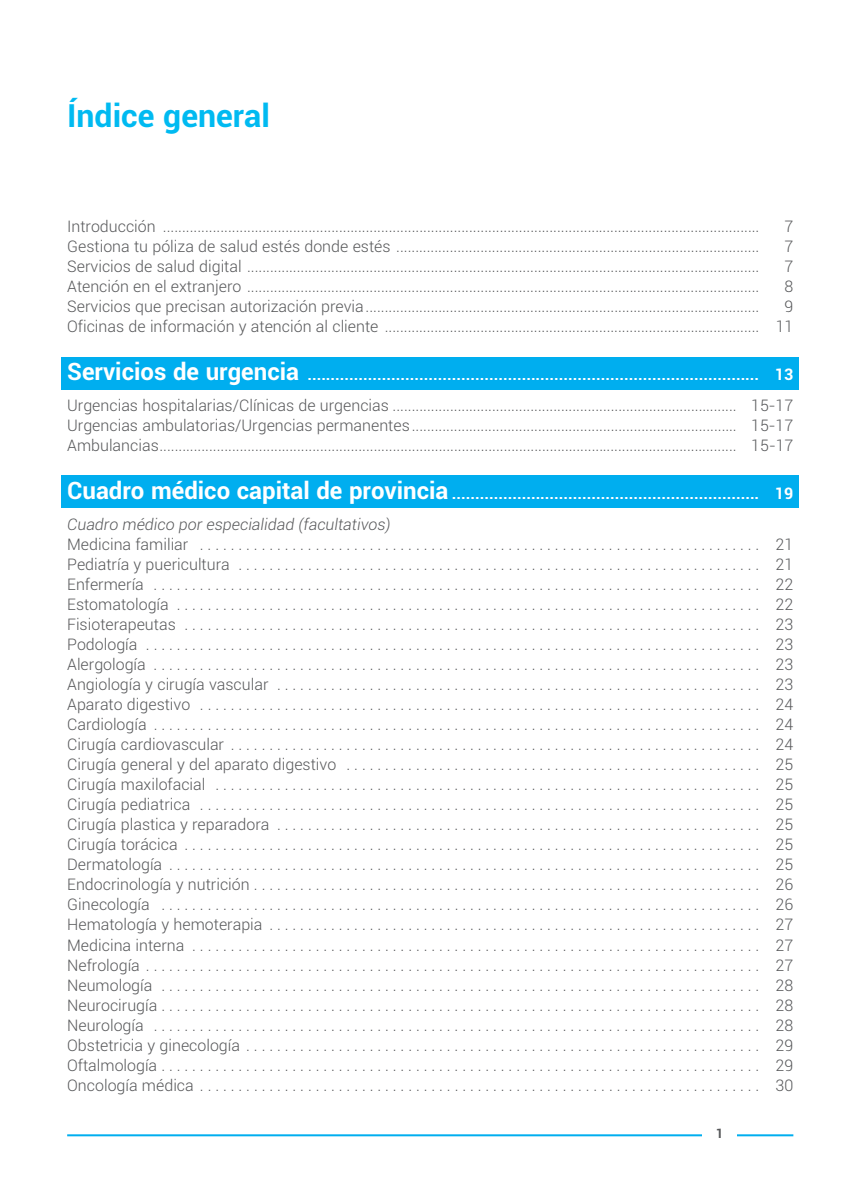
<style>
.page{position:relative;width:851px;height:1191px;background:#fff}
.page>*{position:absolute;margin:0;border:0;box-sizing:border-box;transform-origin:0 0}
.t1{font:700 32px "Roboto";color:#00baf1}
.t2{font:300 16px/20px "Roboto";color:#57585a}
.t3{font:700 16px/31.4px "Roboto";color:#fff}
.t4{font:700 13px "Roboto";color:#57585a}
.s1{font-weight:700;font-size:24px;color:#fff}
.s2{font-weight:700;color:#fff}
.s3{font-size:24px}
.s4{font-weight:300;font-style:italic;color:#57585a}
</style>
<div class="page">
<hr style="left:67px;top:1134px;width:726px;height:2px;background:#00aeef">
<div style="left:702px;top:1123px;width:34px;height:23px;background:#fff"></div>
<div style="left:61px;top:474px;width:737px;height:33px;background:#00aeef"></div>
<div style="left:61px;top:357px;width:737px;height:32px;background:#00aeef"></div>
<h1 class="t1" style="left:67px;top:103px;width:204px">Índice general</h1>
<p class="t2" style="left:67px;top:218px;width:693px">Introducción ............................................................................................................................................................</p>
<p class="t2" style="left:784px;top:218px;width:10px">7</p>
<p class="t2" style="left:67px;top:238px;width:693px">Gestiona tu póliza de salud estés donde estés ...............................................................................................</p>
<p class="t2" style="left:784px;top:238px;width:10px">7</p>
<p class="t2" style="left:67px;top:258px;width:693px">Servicios de salud digital ......................................................................................................................................</p>
<p class="t2" style="left:784px;top:258px;width:10px">7</p>
<p class="t2" style="left:67px;top:278px;width:693px">Atención en el extranjero ......................................................................................................................................</p>
<p class="t2" style="left:784px;top:278px;width:10px">8</p>
<p class="t2" style="left:67px;top:298px;width:693px">Servicios que precisan autorización previa.......................................................................................................</p>
<p class="t2" style="left:67px;top:298px;width:727px;text-align:right">9<br>Oficinas de información y atención al cliente .................................................................................................. 11</p>
<p class="t2" style="left:67px;top:360px;width:727px;line-height:31.4px"><span class="s1">Servicios de urgencia</span> <span class="s2">................................................................................................. 13<br></span>Urgencias hospitalarias/Clínicas de urgencias .......................................................................................... 15-17</p>
<p class="t2" style="left:67px;top:417px;width:727px">Urgencias ambulatorias/Urgencias permanentes..................................................................................... 15-17<br>Ambulancias....................................................................................................................................................... 15-17</p>
<p class="t3" style="left:67px;top:479px;width:727px"><span class="s3">Cuadro médico capital de provincia</span> .................................................................. 19<br><span class="s4">Cuadro médico por especialidad (facultativos)</span></p>
<p class="t2" style="left:67px;top:536px;width:727px;text-align:justify">Medicina familiar . . . . . . . . . . . . . . . . . . . . . . . . . . . . . . . . . . . . . . . . . . . . . . . . . . . . . . . . . . . . . . . . . . . . . . . . . 21<br>Pediatría y puericultura . . . . . . . . . . . . . . . . . . . . . . . . . . . . . . . . . . . . . . . . . . . . . . . . . . . . . . . . . . . . . . . . . . . . 21<br>Enfermería . . . . . . . . . . . . . . . . . . . . . . . . . . . . . . . . . . . . . . . . . . . . . . . . . . . . . . . . . . . . . . . . . . . . . . . . . . . . . . . 22<br>Estomatología . . . . . . . . . . . . . . . . . . . . . . . . . . . . . . . . . . . . . . . . . . . . . . . . . . . . . . . . . . . . . . . . . . . . . . . . . . . . 22<br>Fisioterapeutas . . . . . . . . . . . . . . . . . . . . . . . . . . . . . . . . . . . . . . . . . . . . . . . . . . . . . . . . . . . . . . . . . . . . . . . . . . . 23<br>Podología . . . . . . . . . . . . . . . . . . . . . . . . . . . . . . . . . . . . . . . . . . . . . . . . . . . . . . . . . . . . . . . . . . . . . . . . . . . . . . . . 23<br>Alergología . . . . . . . . . . . . . . . . . . . . . . . . . . . . . . . . . . . . . . . . . . . . . . . . . . . . . . . . . . . . . . . . . . . . . . . . . . . . . . . 23<br>Angiología y cirugía vascular . . . . . . . . . . . . . . . . . . . . . . . . . . . . . . . . . . . . . . . . . . . . . . . . . . . . . . . . . . . . . . . 23<br>Aparato digestivo . . . . . . . . . . . . . . . . . . . . . . . . . . . . . . . . . . . . . . . . . . . . . . . . . . . . . . . . . . . . . . . . . . . . . . . . . 24<br>Cardiología . . . . . . . . . . . . . . . . . . . . . . . . . . . . . . . . . . . . . . . . . . . . . . . . . . . . . . . . . . . . . . . . . . . . . . . . . . . . . . . 24<br>Cirugía cardiovascular . . . . . . . . . . . . . . . . . . . . . . . . . . . . . . . . . . . . . . . . . . . . . . . . . . . . . . . . . . . . . . . . . . . . . 24<br>Cirugía general y del aparato digestivo . . . . . . . . . . . . . . . . . . . . . . . . . . . . . . . . . . . . . . . . . . . . . . . . . . . . . . 25<br>Cirugía maxilofacial . . . . . . . . . . . . . . . . . . . . . . . . . . . . . . . . . . . . . . . . . . . . . . . . . . . . . . . . . . . . . . . . . . . . . . . 25<br>Cirugía pediatrica . . . . . . . . . . . . . . . . . . . . . . . . . . . . . . . . . . . . . . . . . . . . . . . . . . . . . . . . . . . . . . . . . . . . . . . . . 25<br>Cirugía plastica y reparadora . . . . . . . . . . . . . . . . . . . . . . . . . . . . . . . . . . . . . . . . . . . . . . . . . . . . . . . . . . . . . . . 25<br>Cirugía torácica . . . . . . . . . . . . . . . . . . . . . . . . . . . . . . . . . . . . . . . . . . . . . . . . . . . . . . . . . . . . . . . . . . . . . . . . . . . 25<br>Dermatología . . . . . . . . . . . . . . . . . . . . . . . . . . . . . . . . . . . . . . . . . . . . . . . . . . . . . . . . . . . . . . . . . . . . . . . . . . . . . 25<br>Endocrinología y nutrición . . . . . . . . . . . . . . . . . . . . . . . . . . . . . . . . . . . . . . . . . . . . . . . . . . . . . . . . . . . . . . . . . . 26<br>Ginecología . . . . . . . . . . . . . . . . . . . . . . . . . . . . . . . . . . . . . . . . . . . . . . . . . . . . . . . . . . . . . . . . . . . . . . . . . . . . . . 26<br>Hematología y hemoterapia . . . . . . . . . . . . . . . . . . . . . . . . . . . . . . . . . . . . . . . . . . . . . . . . . . . . . . . . . . . . . . . . 27<br>Medicina interna . . . . . . . . . . . . . . . . . . . . . . . . . . . . . . . . . . . . . . . . . . . . . . . . . . . . . . . . . . . . . . . . . . . . . . . . . . 27<br>Nefrología . . . . . . . . . . . . . . . . . . . . . . . . . . . . . . . . . . . . . . . . . . . . . . . . . . . . . . . . . . . . . . . . . . . . . . . . . . . . . . . . 27<br>Neumología . . . . . . . . . . . . . . . . . . . . . . . . . . . . . . . . . . . . . . . . . . . . . . . . . . . . . . . . . . . . . . . . . . . . . . . . . . . . . . 28<br>Neurocirugía . . . . . . . . . . . . . . . . . . . . . . . . . . . . . . . . . . . . . . . . . . . . . . . . . . . . . . . . . . . . . . . . . . . . . . . . . . . . . . 28<br>Neurología . . . . . . . . . . . . . . . . . . . . . . . . . . . . . . . . . . . . . . . . . . . . . . . . . . . . . . . . . . . . . . . . . . . . . . . . . . . . . . . 28<br>Obstetricia y ginecología . . . . . . . . . . . . . . . . . . . . . . . . . . . . . . . . . . . . . . . . . . . . . . . . . . . . . . . . . . . . . . . . . . . 29<br>Oftalmología . . . . . . . . . . . . . . . . . . . . . . . . . . . . . . . . . . . . . . . . . . . . . . . . . . . . . . . . . . . . . . . . . . . . . . . . . . . . . . 29<br>Oncología médica . . . . . . . . . . . . . . . . . . . . . . . . . . . . . . . . . . . . . . . . . . . . . . . . . . . . . . . . . . . . . . . . . . . . . . . . . 30</p>
<p class="t4" style="left:715px;top:1128px;width:9px">1</p>
</div>
